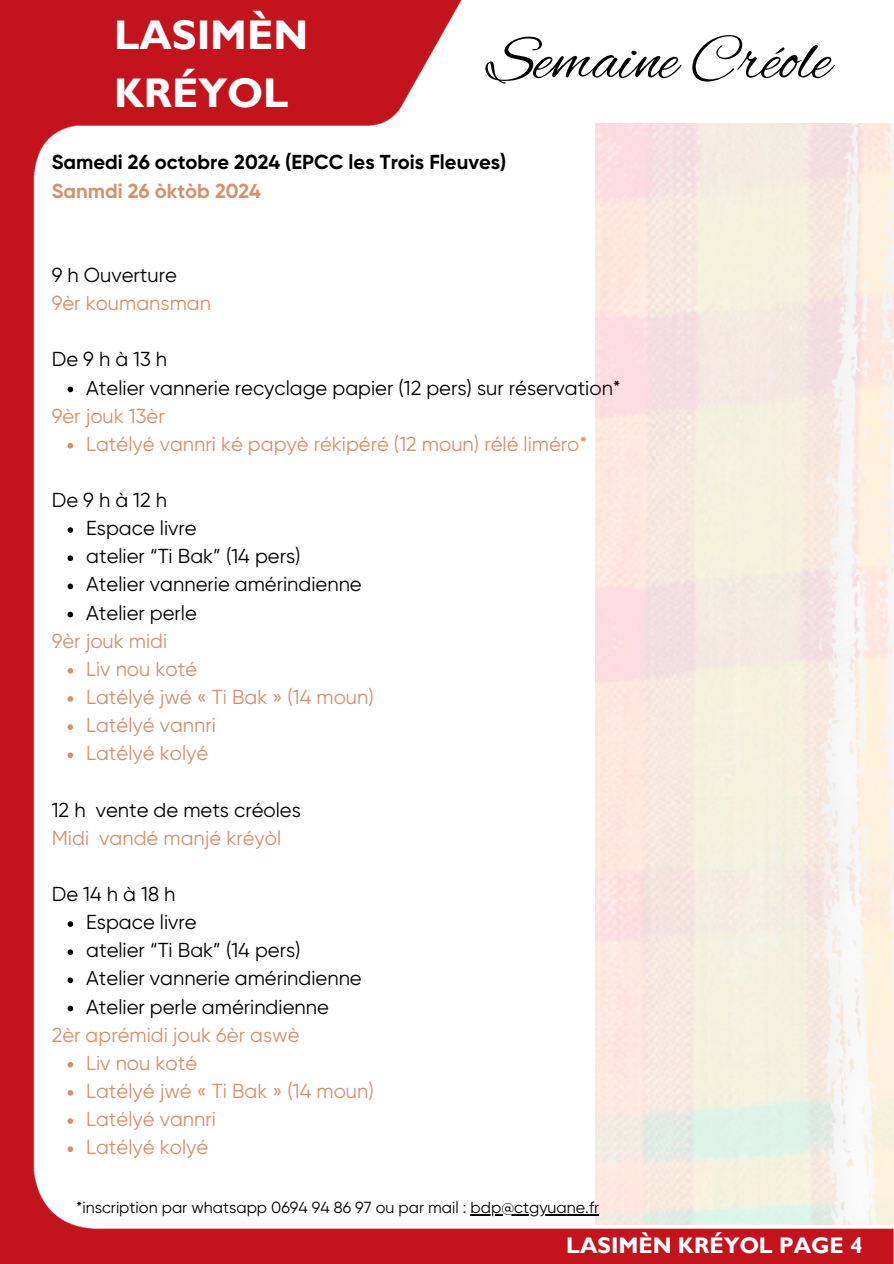
<style>
.page{position:relative;width:894px;height:1264px;background:#fff}
.page>*{position:absolute;margin:0;border:0;box-sizing:border-box;transform-origin:0 0}
.t1{font:65.1px "Alex Brush";color:#000}
.t2{font:700 41.4px/57.9px "Gill Sans MT Std";color:#fff}
.t3{font:700 22.5px "Gill Sans MT Std";color:#fff}
.t4{font:20.25px/28.2px "Gilroy";color:#000}
.t5{font:20.25px/28.2px "Gilroy";color:#d4916c}
.t6{font:700 20.25px/28.2px "Gilroy";color:#000}
.t7{font:20.25px "Gilroy";letter-spacing:.25em;color:#000}
.t8{font:16.05px "Gilroy";color:#000}
.s1{color:#d4916c}
.s2{color:#000}
</style>
<div class="page">
<img style="left:0;top:0;width:893px;height:1263px">
<svg style="left:67px;top:386px;width:6px;height:6px"></svg>
<svg style="left:67px;top:443px;width:6px;height:5px"></svg>
<svg style="left:67px;top:527px;width:6px;height:6px"></svg>
<svg style="left:67px;top:555px;width:6px;height:6px"></svg>
<svg style="left:67px;top:583px;width:6px;height:6px"></svg>
<svg style="left:67px;top:611px;width:6px;height:6px"></svg>
<svg style="left:67px;top:668px;width:6px;height:5px"></svg>
<svg style="left:67px;top:696px;width:6px;height:5px"></svg>
<svg style="left:67px;top:724px;width:6px;height:6px"></svg>
<svg style="left:67px;top:752px;width:6px;height:6px"></svg>
<svg style="left:67px;top:921px;width:6px;height:5px"></svg>
<svg style="left:67px;top:949px;width:6px;height:6px"></svg>
<svg style="left:67px;top:977px;width:6px;height:6px"></svg>
<svg style="left:67px;top:1005px;width:6px;height:6px"></svg>
<svg style="left:67px;top:1061px;width:6px;height:6px"></svg>
<svg style="left:67px;top:1090px;width:6px;height:5px"></svg>
<svg style="left:67px;top:1118px;width:6px;height:5px"></svg>
<svg style="left:67px;top:1146px;width:6px;height:5px"></svg>
<img style="left:595px;top:123px;width:297px;height:1104px">
<hr style="left:470px;top:1214px;width:129px;height:1px;background:#000">
<h1 class="t2" style="left:114px;top:12px;width:195px">LASIMÈN<br>KRÉYOL</h1>
<h2 class="t1" style="left:486px;top:24px;width:346px">Semaine Créole</h2>
<h5 class="t6" style="left:52px;top:148px;width:456px">Samedi 26 octobre 2024 (EPCC les Trois Fleuves)<br><span class="s1">Sanmdi 26 òktòb 2024</span></h5>
<h5 class="t5" style="left:52px;top:261px;width:161px"><span class="s2">9 h Ouverture<br></span>9èr koumansman</h5>
<p class="t7" style="left:52px;top:348px;width:117px">De9hà13h</p>
<h5 class="t4" style="left:86px;top:373px;width:536px">Atelier vannerie recyclage papier (12 pers) sur réservation*</h5>
<p class="t5" style="left:52px;top:401px;width:114px">9èr jouk 13èr</p>
<h5 class="t5" style="left:86px;top:430px;width:502px">Latélyé vannri ké papyè rékipéré (12 moun) rélé liméro*</h5>
<p class="t7" style="left:52px;top:488px;width:117px">De9hà12h</p>
<p class="t4" style="left:86px;top:514px;width:112px">Espace livre</p>
<p class="t4" style="left:86px;top:542px;width:216px">atelier “Ti Bak” (14 pers)</p>
<p class="t4" style="left:86px;top:570px;width:277px">Atelier vannerie amérindienne</p>
<h5 class="t4" style="left:86px;top:598px;width:112px">Atelier perle</h5>
<p class="t5" style="left:52px;top:626px;width:117px">9èr jouk midi</p>
<p class="t5" style="left:86px;top:655px;width:112px">Liv nou koté</p>
<p class="t5" style="left:86px;top:683px;width:289px">Latélyé jwé « Ti Bak » (14 moun)</p>
<p class="t5" style="left:86px;top:711px;width:131px">Latélyé vannri</p>
<h5 class="t5" style="left:86px;top:739px;width:124px">Latélyé kolyé</h5>
<h5 class="t4" style="left:52px;top:795px;width:250px">12 h vente de mets créoles<br><span class="s1">Midi vandé manjé kréyòl</span></h5>
<p class="t7" style="left:52px;top:882px;width:125px">De14hà18h</p>
<p class="t4" style="left:86px;top:908px;width:112px">Espace livre</p>
<p class="t4" style="left:86px;top:936px;width:216px">atelier “Ti Bak” (14 pers)</p>
<p class="t4" style="left:86px;top:964px;width:277px">Atelier vannerie amérindienne</p>
<h5 class="t4" style="left:86px;top:992px;width:244px">Atelier perle amérindienne</h5>
<p class="t5" style="left:52px;top:1020px;width:249px">2èr aprémidi jouk 6èr aswè</p>
<p class="t5" style="left:86px;top:1048px;width:112px">Liv nou koté</p>
<p class="t5" style="left:86px;top:1076px;width:289px">Latélyé jwé « Ti Bak » (14 moun)</p>
<p class="t5" style="left:86px;top:1105px;width:131px">Latélyé vannri</p>
<p class="t5" style="left:86px;top:1133px;width:124px">Latélyé kolyé</p>
<p class="t8" style="left:76px;top:1198px;width:524px">*inscription par whatsapp 0694 94 86 97 ou par mail : bdp@ctgyuane.fr</p>
<h4 class="t3" style="left:566px;top:1237px;width:298px">LASIMÈN KRÉYOL PAGE 4</h4>
</div>
